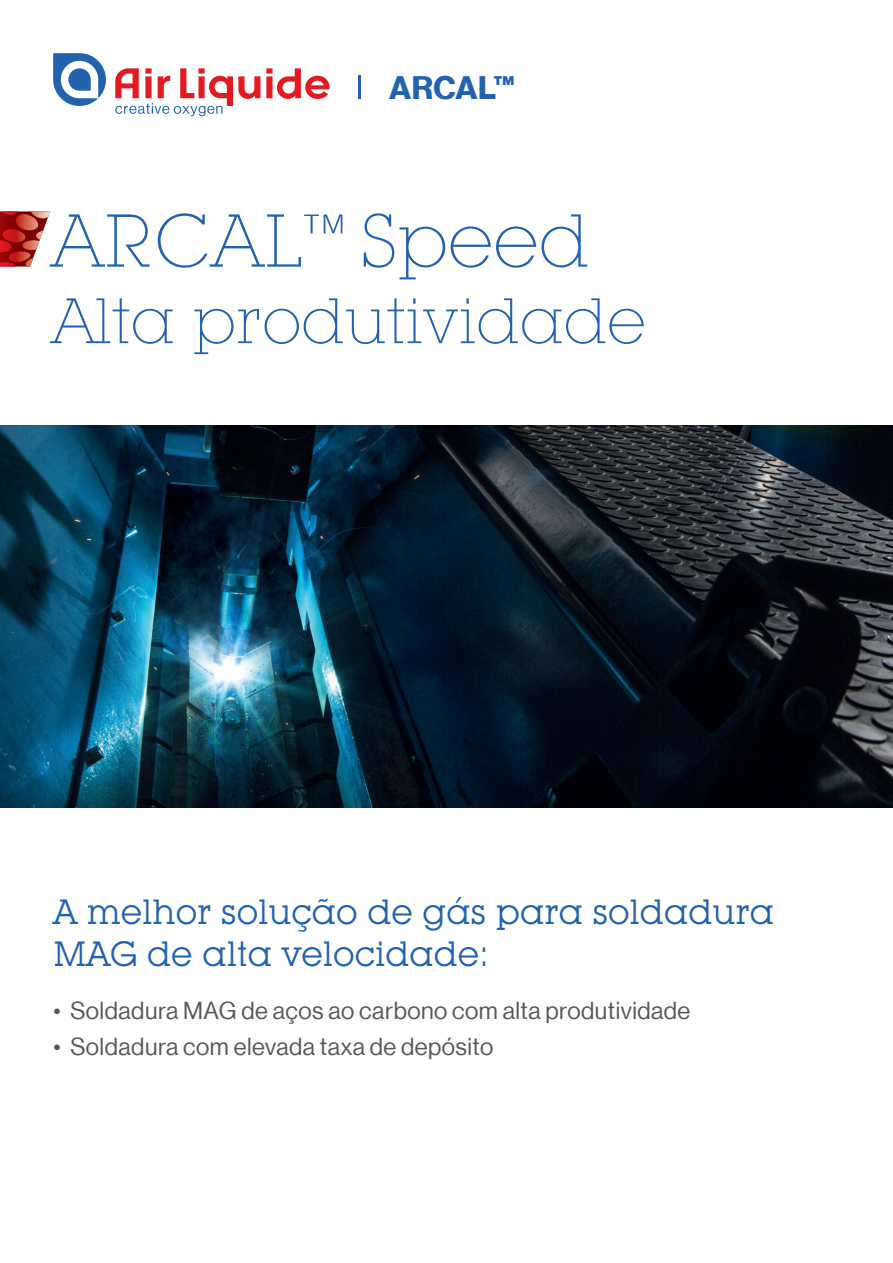
<style>
.page{position:relative;width:893px;height:1263px;background:#fff}
.page>*{position:absolute;margin:0;border:0;box-sizing:border-box;transform-origin:0 0}
.t1{font:300 73.5px "Lubalin Graph IT Cby BT Xtra";letter-spacing:.02em;color:#2362af}
.t2{font:300 63px "Lubalin Graph IT Cby BT Xtra";color:#2362af}
.t3{font:34.5px/42px "Lubalin Graph IT Cby BT";color:#2362af}
.t4{font:31.8px "N Haas Grotesk DS Pro 75 Bd";letter-spacing:.015em;color:#2362af}
.t5{font:24px "N Haas Grotesk DS Pro 55 Rg";letter-spacing:.02em;color:#57585a}
</style>
<div class="page">
<hr style="left:358px;top:75px;width:2px;height:24px;background:#2362af">
<img style="left:0;top:425px;width:893px;height:383px">
<svg style="left:0;top:211px;width:51px;height:56px"></svg>
<svg style="left:53px;top:53px;width:53px;height:53px"></svg>
<svg style="left:266px;top:68px;width:64px;height:31px"></svg>
<svg style="left:115px;top:68px;width:145px;height:48px"></svg>
<h3 class="t4" style="left:389px;top:69px;width:128px">ARCAL™</h3>
<h1 class="t1" style="left:53px;top:196px;width:538px">ARCAL™ Speed</h1>
<h2 class="t2" style="left:53px;top:282px;width:594px">Alta produtividade</h2>
<h3 class="t3" style="left:53px;top:890px;width:722px">A melhor solução de gás para soldadura<br>MAG de alta velocidade:</h3>
<p class="t5" style="left:53px;top:997px;width:639px">• Soldadura MAG de aços ao carbono com alta produtividade</p>
<p class="t5" style="left:53px;top:1033px;width:442px">• Soldadura com elevada taxa de depósito</p>
</div>
